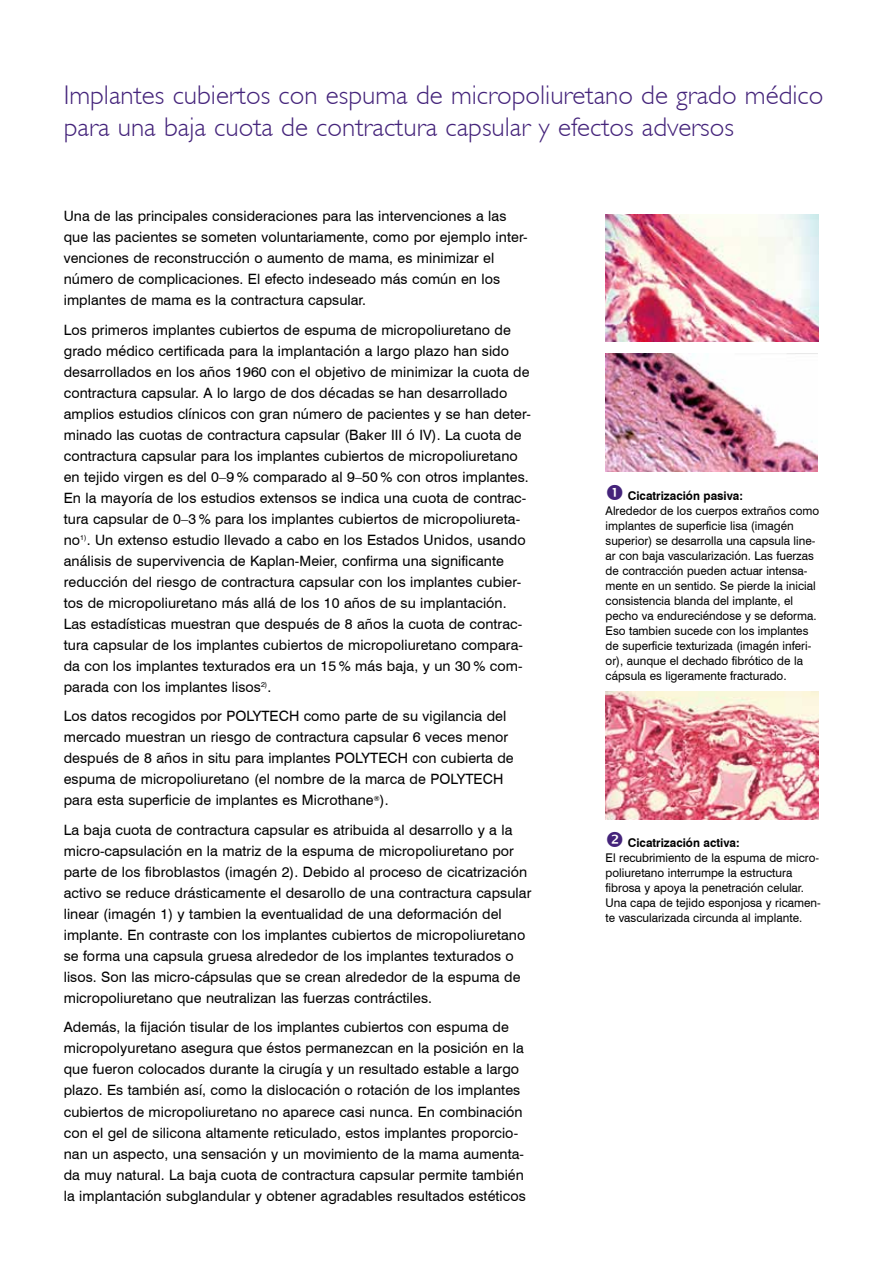
<style>
.page{position:relative;width:893px;height:1263px;background:#fff}
.page>*{position:absolute;margin:0;border:0;box-sizing:border-box;transform-origin:0 0}
.t1{font:300 27px/32.4px "Gill Light S Si";color:#44237a}
.t2{font:14.25px/21px "Swiss 721 BT";letter-spacing:.005em;color:#000}
.t3{font:12px/15px "Swiss 721 BT";color:#000}
.t4{font:700 12px "Swiss 721 BT";color:#000}
</style>
<div class="page">
<img style="left:606px;top:214px;width:212px;height:128px">
<img style="left:606px;top:354px;width:212px;height:117px">
<img style="left:606px;top:692px;width:212px;height:127px">
<h1 class="t1" style="left:64px;top:79px;width:761px">Implantes cubiertos con espuma de micropoliuretano de grado médico para una baja cuota de contractura capsular y efectos adversos</h1>
<p class="t2" style="left:64px;top:206px;width:465px">Una de las principales consideraciones para las intervenciones a las que las pacientes se someten voluntariamente, como por ejemplo inter&shy;venciones de reconstrucción o aumento de mama, es minimizar el número de complicaciones. El efecto indeseado más común en los implantes de mama es la contractura capsular.</p>
<p class="t2" style="left:64px;top:319px;width:469px">Los primeros implantes cubiertos de espuma de micropoliuretano de grado médico certificada para la implantación a largo plazo han sido desarrollados en los años 1960 con el objetivo de minimizar la cuota de contractura capsular. A lo largo de dos décadas se han desarrollado amplios estudios clínicos con gran número de pacientes y se han deter&shy;minado las cuotas de contractura capsular (Baker III ó IV). La cuota de contractura capsular para los implantes cubiertos de micropoliuretano en tejido virgen es del 0–9 % comparado al 9–50 % con otros implantes.<br>En la mayoría de los estudios extensos se indica una cuota de contrac&shy;tura capsular de 0–3 % para los implantes cubiertos de micropoliureta&shy;no<sup>1)</sup>. Un extenso estudio llevado a cabo en los Estados Unidos, usando análisis de supervivencia de Kaplan-Meier, confirma una significante reducción del riesgo de contractura capsular con los implantes cubier&shy;tos de micropoliuretano más allá de los 10 años de su implantación.<br>Las estadísticas muestran que después de 8 años la cuota de contrac&shy;tura capsular de los implantes cubiertos de micropoliuretano compara&shy;da con los implantes texturados era un 15 % más baja, y un 30 % com&shy;parada con los implantes lisos<sup>2)</sup>.</p>
<p class="t2" style="left:64px;top:706px;width:451px">Los datos recogidos por POLYTECH como parte de su vigilancia del mercado muestran un riesgo de contractura capsular 6 veces menor después de 8 años in situ para implantes POLYTECH con cubierta de espuma de micropoliuretano (el nombre de la marca de POLYTECH para esta superficie de implantes es Microthane<sup>®</sup>).</p>
<p class="t2" style="left:64px;top:819px;width:469px">La baja cuota de contractura capsular es atribuida al desarrollo y a la micro-capsulación en la matriz de la espuma de micropoliuretano por parte de los fibroblastos (imagén 2). Debido al proceso de cicatrización activo se reduce drásticamente el desarollo de una contractura capsular linear (imagén 1) y tambien la eventualidad de una deformación del implante. En contraste con los implantes cubiertos de micropoliuretano se forma una capsula gruesa alrededor de los implantes texturados o lisos. Son las micro-cápsulas que se crean alrededor de la espuma de micropoliuretano que neutralizan las fuerzas contráctiles.</p>
<p class="t2" style="left:64px;top:1017px;width:464px">Además, la fijación tisular de los implantes cubiertos con espuma de micropolyuretano asegura que éstos permanezcan en la posición en la que fueron colocados durante la cirugía y un resultado estable a largo plazo. Es también así, como la dislocación o rotación de los implantes cubiertos de micropoliuretano no aparece casi nunca. En combinación con el gel de silicona altamente reticulado, estos implantes proporcio&shy;nan un aspecto, una sensación y un movimiento de la mama aumenta&shy;da muy natural. La baja cuota de contractura capsular permite también la implantación subglandular y obtener agradables resultados estéticos</p>
<p class="t4" style="left:628px;top:488px;width:117px">Cicatrización pasiva:</p>
<p class="t3" style="left:606px;top:503px;width:215px">Alrededor de los cuerpos extraños como implantes de superficie lisa (imagén superior) se desarrolla una capsula line&shy;ar con baja vascularización. Las fuerzas de contracción pueden actuar intensa&shy;mente en un sentido. Se pierde la inicial consistencia blanda del implante, el pecho va endureciéndose y se deforma.<br>Eso tambien sucede con los implantes de superficie texturizada (imagén inferi&shy;or), aunque el dechado fibrótico de la cápsula es ligeramente fracturado.</p>
<p class="t4" style="left:628px;top:836px;width:113px">Cicatrización activa:</p>
<p class="t3" style="left:606px;top:850px;width:217px">El recubrimiento de la espuma de micro&shy;poliuretano interrumpe la estructura fibrosa y apoya la penetración celular.<br>Una capa de tejido esponjosa y ricamen&shy;te vascularizada circunda al implante.</p>
</div>
